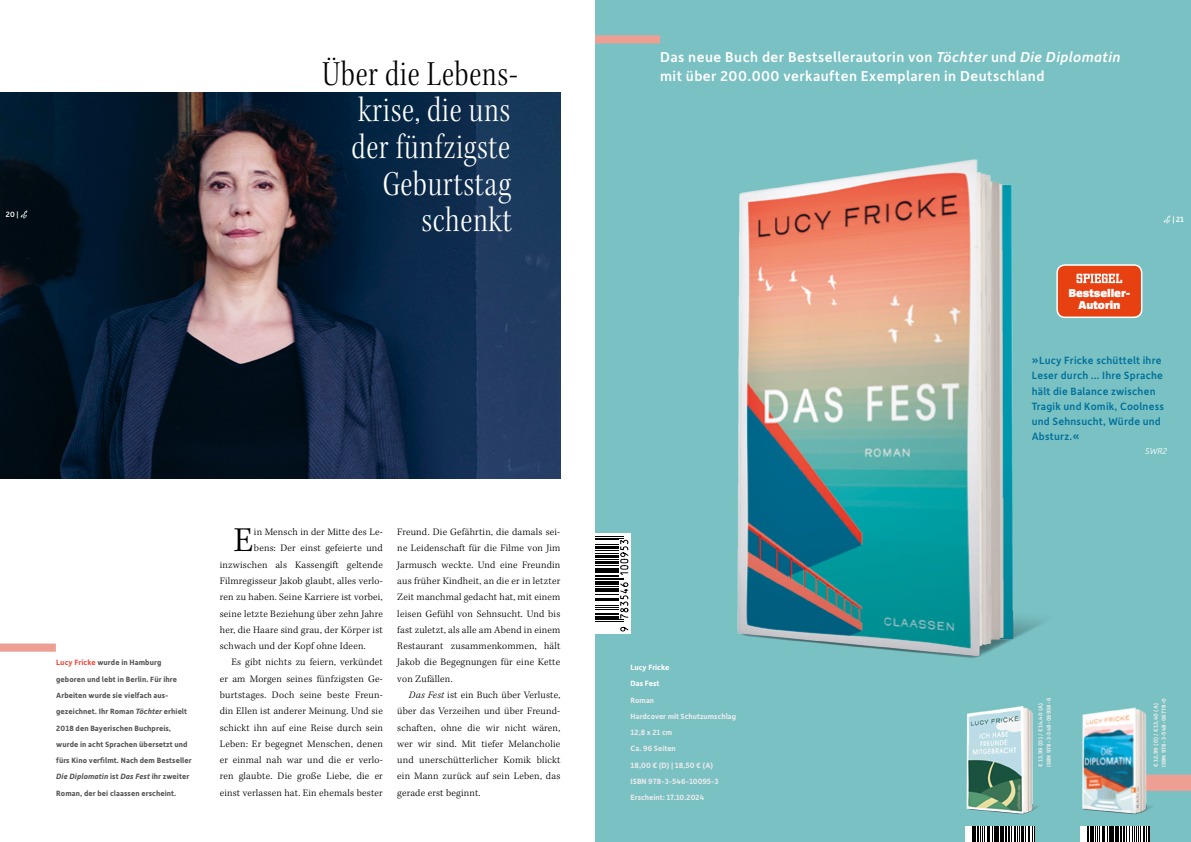
<style>
.page{position:relative;width:1191px;height:842px;background:#fff}
.page>*{position:absolute;margin:0;border:0;box-sizing:border-box;transform-origin:0 0}
.t1{font:36.6px/36.6px "Kepler Std Light Cn Subh";letter-spacing:.02em;color:#fff;text-align:right}
.t2{font:36.6px "Kepler Std Light Cn Subh";letter-spacing:.015em;color:#000}
.t3{font:300 35.8px "Kepler Std";color:#000}
.t4{font:500 15.3px/18.3px "Depot New";letter-spacing:.03em;color:#fff}
.t5{font:900 11.9px/11.9px "Spiegel Sans 4";color:#fff;text-align:center}
.t6{font:500 11.2px/15.3px "Depot New";letter-spacing:.02em;color:#00719b}
.t7{font:300 10.2px/16.3px "Kepler Std";letter-spacing:.02em;color:#000;text-align:justify}
.t8{font:italic 300 9.2px "Depot New";color:#fff}
.t9{font:700 8.1px/16.3px "Depot New";letter-spacing:.01em;color:#575756}
.t10{font:700 8.1px/16.3px "Depot New";color:#e9e9e9}
.t11{font:700 8.1px/16.3px "Depot New";color:#fff}
.t12{font:500 8.1px "Depot New";color:#fff}
.t13{font:700 6.1px/8.1px "Depot New";letter-spacing:.02em;color:#e9e9e9}
.s1{color:#e85042}
.s2{font-style:italic}
</style>
<div class="page">
<div style="left:595px;top:0;width:596px;height:842px;background:#7ac1c3"></div>
<div style="left:595px;top:35px;width:65px;height:8px;background:#ed9f93"></div>
<svg style="left:1163px;top:216px;width:7px;height:7px"></svg>
<div style="left:595px;top:533px;width:35px;height:101px;background:#fff"></div>
<svg style="left:595px;top:536px;width:34px;height:96px"></svg>
<div style="left:1057px;top:265px;width:84px;height:52px;background:#e74011;border-radius:8px"></div>
<div style="left:1056px;top:264px;width:86px;height:54px;border:2px solid #fff;border-radius:8px"></div>
<svg style="left:1096px;top:274px;width:26px;height:9px"></svg>
<div style="left:1144px;top:775px;width:47px;height:16px;background:#ed9f93"></div>
<div style="left:1080px;top:827px;width:69px;height:15px;background:#fff"></div>
<svg style="left:1087px;top:827px;width:63px;height:15px"></svg>
<img style="left:1082px;top:707px;width:82px;height:108px">
<div style="left:965px;top:827px;width:69px;height:15px;background:#fff"></div>
<svg style="left:972px;top:827px;width:63px;height:15px"></svg>
<img style="left:966px;top:706px;width:72px;height:109px">
<img style="left:737px;top:159px;width:359px;height:499px">
<svg style="left:0;top:92px;width:560px;height:387px;background:#1c2c41"></svg>
<svg style="left:21px;top:211px;width:6px;height:7px"></svg>
<div style="left:0;top:643px;width:56px;height:9px;background:#ed9f93"></div>
<p class="t12" style="left:6px;top:209px;width:14px">20 |</p>
<h1 class="t2" style="left:322px;top:54px;width:197px">Über die Lebens-</h1>
<h1 class="t1" style="left:351px;top:92px;width:162px">krise, die uns der fünfzigste<br>Geburtstag schenkt</h1>
<p class="t9" style="left:56px;top:654px;width:137px"><span class="s1">Lucy Fricke</span> wurde in Hamburg geboren und lebt in Berlin. Für ihre Arbeiten wurde sie vielfach aus&shy;gezeichnet. Ihr Roman <span class="s2">Töchter</span> erhielt 2018 den Bayerischen Buchpreis, wurde in acht Sprachen übersetzt und fürs Kino verfilmt. Nach dem Bestseller <span class="s2">Die Diplomatin</span> ist <span class="s2">Das Fest</span> ihr zweiter Roman, der bei claassen erscheint.</p>
<h2 class="t3" style="left:234px;top:520px;width:21px">E</h2>
<p class="t7" style="left:254px;top:524px;width:130px">in Mensch in der Mitte des Le-</p>
<p class="t7" style="left:254px;top:540px;width:130px">bens: Der einst gefeierte und</p>
<p class="t7" style="left:220px;top:557px;width:164px">inzwischen als Kassengift geltende</p>
<p class="t7" style="left:220px;top:573px;width:164px">Filmregisseur Jakob glaubt, alles verlo-</p>
<p class="t7" style="left:220px;top:589px;width:164px">ren zu haben. Seine Karriere ist vorbei,</p>
<p class="t7" style="left:220px;top:606px;width:164px">seine letzte Beziehung über zehn Jahre</p>
<p class="t7" style="left:220px;top:622px;width:164px">her, die Haare sind grau, der Körper ist</p>
<p class="t7" style="left:220px;top:638px;width:147px">schwach und der Kopf ohne Ideen.</p>
<p class="t7" style="left:231px;top:654px;width:153px">Es gibt nichts zu feiern, verkündet</p>
<p class="t7" style="left:220px;top:671px;width:164px">er am Morgen seines fünfzigsten Ge-</p>
<p class="t7" style="left:220px;top:687px;width:164px">burtstages. Doch seine beste Freun-</p>
<p class="t7" style="left:220px;top:703px;width:164px">din Ellen ist anderer Meinung. Und sie</p>
<p class="t7" style="left:220px;top:720px;width:164px">schickt ihn auf eine Reise durch sein</p>
<p class="t7" style="left:220px;top:736px;width:164px">Leben: Er begegnet Menschen, denen</p>
<p class="t7" style="left:220px;top:752px;width:164px">er einmal nah war und die er verlo-</p>
<p class="t7" style="left:220px;top:768px;width:165px">ren glaubte. Die große Liebe, die er</p>
<p class="t7" style="left:220px;top:785px;width:165px">einst verlassen hat. Ein ehemals bester</p>
<p class="t7" style="left:397px;top:524px;width:165px">Freund. Die Gefährtin, die damals sei&shy;ne Leidenschaft für die Filme von Jim Jarmusch weckte. Und eine Freundin aus früher Kindheit, an die er in letzter Zeit manchmal gedacht hat, mit einem leisen Gefühl von Sehnsucht. Und bis fast zuletzt, als alle am Abend in einem Restaurant zusammenkommen, hält Jakob die Begegnungen für eine Kette von Zufällen.</p>
<p class="t7" style="left:397px;top:687px;width:164px;text-indent:12px"><span class="s2">Das Fest</span> ist ein Buch über Verluste, über das Verzeihen und über Freund&shy;schaften, ohne die wir nicht wären, wer wir sind. Mit tiefer Melancholie und unerschütterlicher Komik blickt ein Mann zurück auf sein Leben, das gerade erst beginnt.</p>
<h3 class="t4" style="left:660px;top:48px;width:462px">Das neue Buch der Bestsellerautorin von <span class="s2">Töchter</span> und <span class="s2">Die Diplomatin </span>mit über 200.000 verkauften Exemplaren in Deutschland</h3>
<p class="t5" style="left:1068px;top:286px;width:63px">Bestseller-<br>Autorin</p>
<p class="t12" style="left:1172px;top:214px;width:13px">| 21</p>
<p class="t11" style="left:630px;top:659px;width:40px">Lucy Fricke<br>Das Fest</p>
<p class="t10" style="left:630px;top:691px;width:107px">Roman<br>Hardcover mit Schutzumschlag<br>12,8 x 21 cm<br>Ca. 96 Seiten<br>18,00 € (D) | 18,50 € (A)<br>ISBN 978-3-546-10095-3<br>Erscheint: 17.10.2024</p>
<p class="t6" style="left:1031px;top:352px;width:134px">»Lucy Fricke schüttelt ihre<br>Leser durch … Ihre Sprache hält die Balance zwischen<br>Tragik und Komik, Coolness und Sehnsucht, Würde und<br>Absturz.«</p>
<p class="t8" style="left:1145px;top:445px;width:23px">SWR2</p>
<p class="t13" style="left:1036px;top:767px;width:71px;rotate:-90deg">€ 13,99 (D) / €14,40 (A)<br>ISBN 978-3-548-06958-6</p>
<p class="t13" style="left:1151px;top:767px;width:71px;rotate:-90deg">€ 12,99 (D) / €13,40 (A)<br>ISBN 978-3-548-06778-0</p>
</div>
